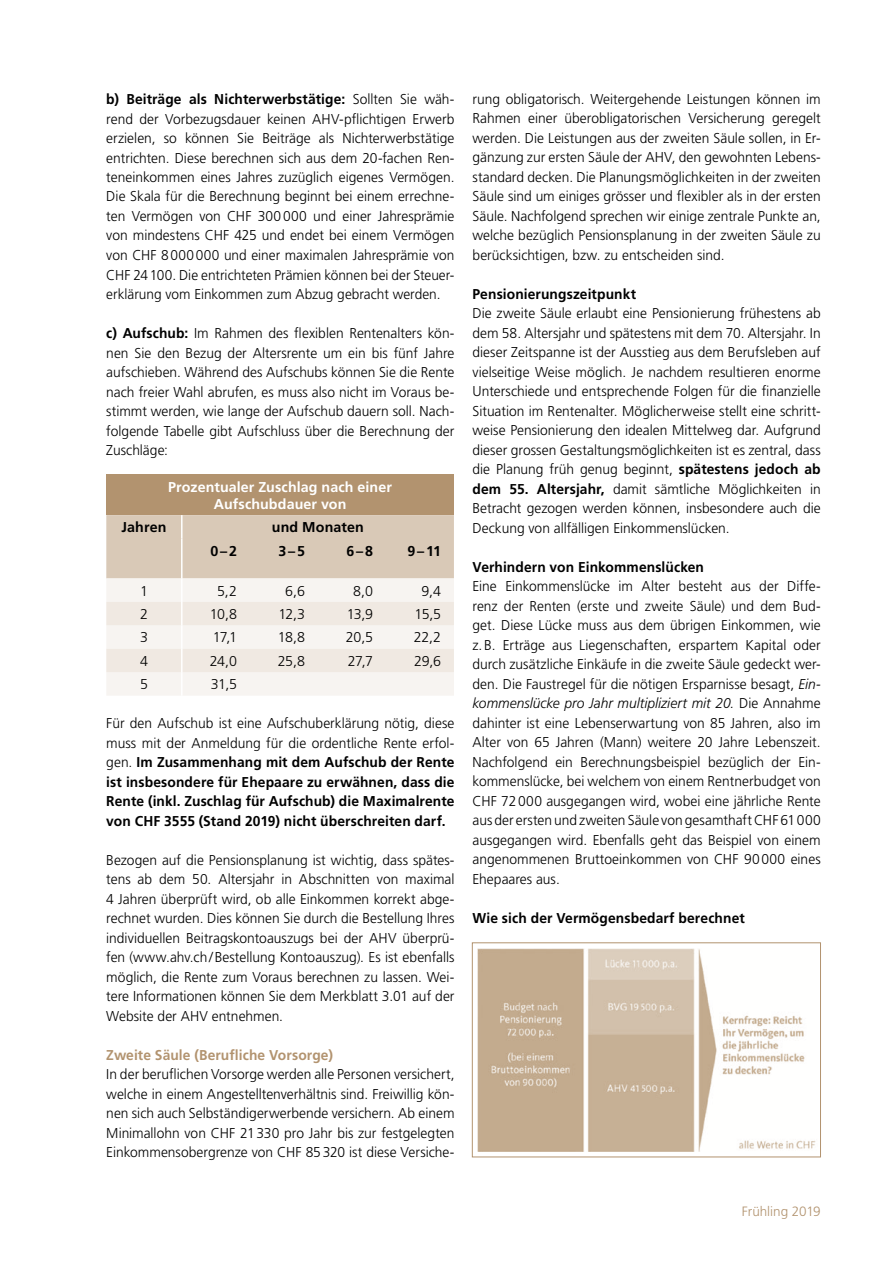
<style>
.page{position:relative;width:893px;height:1263px;background:#fff}
.page>*{position:absolute;margin:0;border:0;box-sizing:border-box;transform-origin:0 0}
.t1{font:300 14.25px/19.5px "Frutiger LT Std";color:#000;text-align:justify}
.t2{font:700 14.25px/19.5px "Frutiger LT Std";letter-spacing:.01em;color:#000;text-align:justify}
.t3{font:700 14.25px/17.1px "Frutiger LT Std";letter-spacing:.005em;color:#fff;text-align:center}
.t4{font:700 14.25px "Frutiger LT Std";letter-spacing:.005em;color:#b2936f}
.t5{font:300 13.5px "Frutiger LT Std";letter-spacing:-.005em;color:#b2936f}
.s1{font-weight:700}
.s2{font-weight:300}
.s3{font-style:italic}
</style>
<div class="page">
<div style="left:106px;top:475px;width:348px;height:40px;background:#b2936f"></div>
<svg style="left:106px;top:515px;width:348px;height:180px"></svg>
<hr style="left:181px;top:515px;width:2px;height:23px;background:#fff">
<hr style="left:181px;top:538px;width:2px;height:40px;background:#fff">
<hr style="left:181px;top:578px;width:2px;height:24px;background:#fff">
<hr style="left:181px;top:602px;width:2px;height:23px;background:#fff">
<hr style="left:181px;top:625px;width:2px;height:24px;background:#fff">
<hr style="left:181px;top:649px;width:2px;height:23px;background:#fff">
<hr style="left:181px;top:672px;width:2px;height:24px;background:#fff">
<img style="left:477px;top:949px;width:339px;height:202px">
<div style="left:472px;top:943px;width:349px;height:214px;border:1px solid #b2936f"></div>
<p class="t1" style="left:106px;top:90px;width:350px"><span class="s1">b) Beiträge als Nichterwerbstätige:</span> Sollten Sie wäh&shy;rend der Vorbezugsdauer keinen AHV-pflichtigen Erwerb erzielen, so können Sie Beiträge als Nichterwerbstätige entrichten. Diese berechnen sich aus dem 20-fachen Ren&shy;teneinkommen eines Jahres zuzüglich eigenes Vermögen.<br>Die Skala für die Berechnung beginnt bei einem errechne&shy;ten Vermögen von CHF 300 000 und einer Jahresprämie von mindestens CHF 425 und endet bei einem Vermögen von CHF 8 000 000 und einer maximalen Jahresprämie von CHF 24 100. Die entrichteten Prämien können bei der Steuer&shy;erklärung vom Einkommen zum Abzug gebracht werden.</p>
<p class="t1" style="left:106px;top:324px;width:350px"><span class="s1">c) Aufschub:</span> Im Rahmen des flexiblen Rentenalters kön&shy;nen Sie den Bezug der Altersrente um ein bis fünf Jahre aufschieben. Während des Aufschubs können Sie die Rente nach freier Wahl abrufen, es muss also nicht im Voraus be&shy;stimmt werden, wie lange der Aufschub dauern soll. Nach&shy;folgende Tabelle gibt Aufschluss über die Berechnung der Zuschläge:</p>
<p class="t3" style="left:168px;top:478px;width:225px">Prozentualer Zuschlag nach einer<br>Aufschubdauer von</p>
<p class="t2" style="left:122px;top:517px;width:46px">Jahren</p>
<p class="t2" style="left:272px;top:517px;width:93px">und Monaten</p>
<p class="t2" style="left:211px;top:541px;width:28px">0 – 2</p>
<p class="t2" style="left:279px;top:541px;width:28px">3 – 5</p>
<p class="t2" style="left:347px;top:541px;width:28px">6 – 8</p>
<p class="t2" style="left:407px;top:541px;width:35px">9 – 11</p>
<p class="t1" style="left:140px;top:581px;width:9px">1</p>
<p class="t1" style="left:217px;top:581px;width:21px">5,2</p>
<p class="t1" style="left:285px;top:581px;width:21px">6,6</p>
<p class="t1" style="left:353px;top:581px;width:21px">8,0</p>
<p class="t1" style="left:422px;top:581px;width:21px">9,4</p>
<p class="t1" style="left:140px;top:604px;width:9px">2</p>
<p class="t1" style="left:210px;top:604px;width:29px">10,8</p>
<p class="t1" style="left:279px;top:604px;width:28px">12,3</p>
<p class="t1" style="left:347px;top:604px;width:28px">13,9</p>
<p class="t1" style="left:415px;top:604px;width:28px">15,5</p>
<p class="t1" style="left:140px;top:628px;width:9px">3</p>
<p class="t1" style="left:213px;top:628px;width:26px">17,1</p>
<p class="t1" style="left:278px;top:628px;width:29px">18,8</p>
<p class="t1" style="left:346px;top:628px;width:29px">20,5</p>
<p class="t1" style="left:414px;top:628px;width:29px">22,2</p>
<p class="t1" style="left:140px;top:651px;width:9px">4</p>
<p class="t1" style="left:210px;top:651px;width:29px">24,0</p>
<p class="t1" style="left:278px;top:651px;width:29px">25,8</p>
<p class="t1" style="left:348px;top:651px;width:27px">27,7</p>
<p class="t1" style="left:414px;top:651px;width:29px">29,6</p>
<p class="t1" style="left:140px;top:675px;width:9px">5</p>
<p class="t1" style="left:211px;top:675px;width:28px">31,5</p>
<p class="t2" style="left:106px;top:713px;width:350px"><span class="s2">Für den Aufschub ist eine Aufschuberklärung nötig, diese muss mit der Anmeldung für die ordentliche Rente erfol&shy;gen.</span> Im Zusammenhang mit dem Aufschub der Rente ist insbesondere für Ehepaare zu erwähnen, dass die Rente (inkl. Zuschlag für Aufschub) die Maximalrente von CHF 3555 (Stand 2019) nicht überschreiten darf.</p>
<p class="t1" style="left:106px;top:850px;width:350px">Bezogen auf die Pensionsplanung ist wichtig, dass spätes&shy;tens ab dem 50. Altersjahr in Abschnitten von maximal 4 Jahren überprüft wird, ob alle Einkommen korrekt abge&shy;rechnet wurden. Dies können Sie durch die Bestellung Ihres individuellen Beitragskontoauszugs bei der AHV überprü&shy;fen (www.ahv.ch / Bestellung Kontoauszug). Es ist ebenfalls möglich, die Rente zum Voraus berechnen zu lassen. Wei&shy;tere Informationen können Sie dem Merkblatt 3.01 auf der Website der AHV entnehmen.</p>
<p class="t4" style="left:106px;top:1046px;width:228px">Zweite Säule (Berufliche Vorsorge)</p>
<p class="t1" style="left:106px;top:1064px;width:350px">In der beruflichen Vorsorge werden alle Personen versichert, welche in einem Angestelltenverhältnis sind. Freiwillig kön&shy;nen sich auch Selbständigerwerbende versichern. Ab einem Minimallohn von CHF 21 330 pro Jahr bis zur festgelegten Einkommensobergrenze von CHF 85 320 ist diese Versiche-</p>
<p class="t1" style="left:472px;top:89px;width:350px">rung obligatorisch. Weitergehende Leistungen können im Rahmen einer überobligatorischen Versicherung geregelt werden. Die Leistungen aus der zweiten Säule sollen, in Er&shy;gänzung zur ersten Säule der AHV, den gewohnten Lebens&shy;standard decken. Die Planungsmöglichkeiten in der zweiten Säule sind um einiges grösser und flexibler als in der ersten Säule. Nachfolgend sprechen wir einige zentrale Punkte an, welche bezüglich Pensionsplanung in der zweiten Säule zu berücksichtigen, bzw. zu entscheiden sind.</p>
<p class="t2" style="left:472px;top:284px;width:165px">Pensionierungszeitpunkt</p>
<p class="t1" style="left:472px;top:304px;width:350px">Die zweite Säule erlaubt eine Pensionierung frühestens ab dem 58. Altersjahr und spätestens mit dem 70. Altersjahr. In dieser Zeitspanne ist der Ausstieg aus dem Berufsleben auf vielseitige Weise möglich. Je nachdem resultieren enorme Unterschiede und entsprechende Folgen für die finanzielle Situation im Rentenalter. Möglicherweise stellt eine schritt&shy;weise Pensionierung den idealen Mittelweg dar. Aufgrund dieser grossen Gestaltungsmöglichkeiten ist es zentral, dass die Planung früh genug beginnt, <span class="s1">spätestens jedoch ab dem 55. Altersjahr,</span> damit sämtliche Möglichkeiten in Betracht gezogen werden können, insbesondere auch die Deckung von allfälligen Einkommenslücken.</p>
<p class="t2" style="left:472px;top:557px;width:233px">Verhindern von Einkommenslücken</p>
<p class="t1" style="left:472px;top:577px;width:350px">Eine Einkommenslücke im Alter besteht aus der Diffe&shy;renz der Renten (erste und zweite Säule) und dem Bud&shy;get. Diese Lücke muss aus dem übrigen Einkommen, wie z. B. Erträge aus Liegenschaften, erspartem Kapital oder durch zusätzliche Einkäufe in die zweite Säule gedeckt wer&shy;den. Die Faustregel für die nötigen Ersparnisse besagt, <span class="s3">Ein&shy;kommenslücke pro Jahr multipliziert mit 20.</span> Die Annahme dahinter ist eine Lebenserwartung von 85 Jahren, also im Alter von 65 Jahren (Mann) weitere 20 Jahre Lebenszeit.<br>Nachfolgend ein Berechnungsbeispiel bezüglich der Ein&shy;kommenslücke, bei welchem von einem Rentnerbudget von CHF 72 000 ausgegangen wird, wobei eine jährliche Rente aus der ersten und zweiten Säule von gesamthaft CHF 61 000 ausgegangen wird. Ebenfalls geht das Beispiel von einem angenommenen Bruttoeinkommen von CHF 90 000 eines Ehepaares aus.</p>
<p class="t2" style="left:472px;top:908px;width:274px">Wie sich der Vermögensbedarf berechnet</p>
<p class="t5" style="left:742px;top:1203px;width:80px">Frühling 2019</p>
</div>
